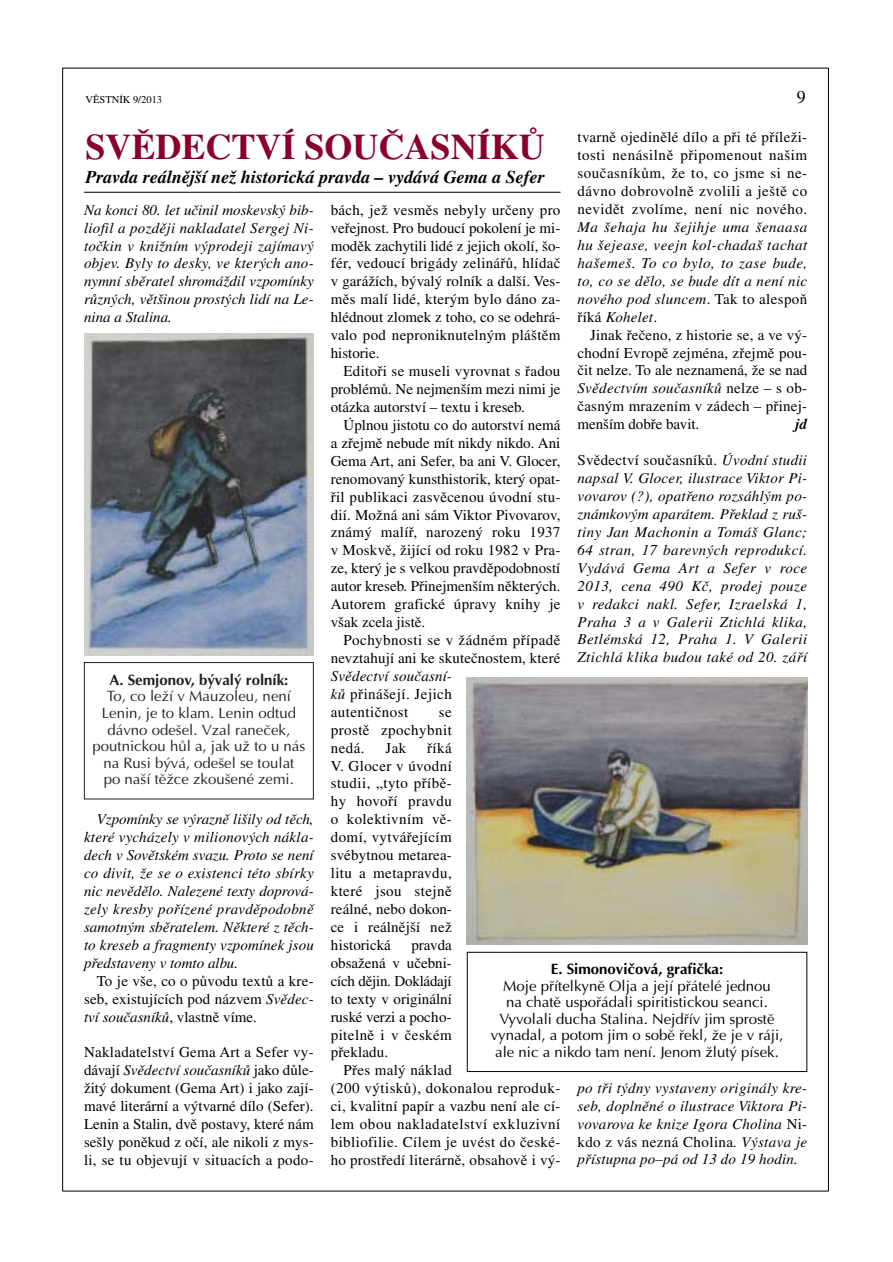
<style>
.page{position:relative;width:893px;height:1262px;background:#fff}
.page>*{position:absolute;margin:0;border:0;box-sizing:border-box;transform-origin:0 0}
.t1{font:700 36px "Times CE";color:#8a002a}
.t2{font:italic 700 18px "Times CE";color:#000}
.t3{font:18px "Times CE";color:#000}
.t4{font:15px/17.9px "Times CE";letter-spacing:.015em;color:#000;text-align:justify}
.t5{font:italic 15px/17.9px "Times CE";letter-spacing:.01em;color:#000;text-align:justify}
.t6{font:15px/16.5px "Optima CE";color:#000;text-align:center}
.t7{font:15px/16.5px "Optima CE";color:#231f1f;text-align:center}
.t8{font:700 15px "Optima CE";color:#231f1f}
.t9{font:700 15px "Optima CE";color:#000}
.t10{font:italic 700 15px "Times CE";color:#000}
.t11{font:10.5px "Times CE";color:#000}
.s1{font-style:normal}
.s2{font-style:italic}
</style>
<div class="page">
<hr style="left:62px;top:68px;width:1px;height:1123px;background:#000">
<hr style="left:63px;top:1190px;width:765px;height:1px;background:#000">
<hr style="left:828px;top:68px;width:1px;height:1123px;background:#000">
<hr style="left:63px;top:68px;width:765px;height:1px;background:#000">
<hr style="left:84px;top:192px;width:476px;height:1px;background:#000">
<img style="left:84px;top:334px;width:230px;height:321px">
<div style="left:84px;top:662px;width:230px;height:137px;border:1px solid #231f1f"></div>
<img style="left:467px;top:677px;width:340px;height:267px">
<div style="left:467px;top:952px;width:340px;height:119px;border:1px solid #000"></div>
<p class="t11" style="left:85px;top:96px;width:78px">VĚSTNÍK 9/2013</p>
<p class="t3" style="left:796px;top:91px;width:10px">9</p>
<h1 class="t1" style="left:85px;top:133px;width:460px">SVĚDECTVÍ SOUČASNÍKŮ</h1>
<p class="t2" style="left:85px;top:169px;width:461px">Pravda reálnější než historická pravda – vydává Gema a Sefer</p>
<p class="t4" style="left:577px;top:130px;width:231px">tvarně ojedinělé dílo a při té příleži&shy;tosti nenásilně připomenout našim současníkům, že to, co jsme si ne&shy;dávno dobrovolně zvolili a ještě co nevidět zvolíme, není nic nového.</p>
<p class="t5" style="left:577px;top:219px;width:231px">Ma šehaja hu šejihje uma šenaasa hu šejease, veejn kol-chadaš tachat hašemeš. To co bylo, to zase bude, to, co se dělo, se bude dít a není nic nového pod sluncem<span class="s1">. Tak to alespoň říká</span> Kohelet<span class="s1">.</span></p>
<p class="t4" style="left:577px;top:327px;width:231px;text-indent:13px">Jinak řečeno, z historie se, a ve vý&shy;chodní Evropě zejména, zřejmě pou&shy;čit nelze. To ale neznamená, že se nad <span class="s2">Svědectvím současníků</span> nelze – s ob&shy;časným mrazením v zádech – přinej&shy;menším dobře bavit.</p>
<p class="t4" style="left:331px;top:202px;width:231px">bách, jež vesměs nebyly určeny pro veřejnost. Pro budoucí pokolení je mi&shy;moděk zachytili lidé z jejich okolí, šo&shy;fér, vedoucí brigády zelinářů, hlídač v garážích, bývalý rolník a další. Ves&shy;měs malí lidé, kterým bylo dáno za&shy;hlédnout zlomek z toho, co se odehrá&shy;valo pod neproniknutelným pláštěm historie.</p>
<p class="t4" style="left:331px;top:363px;width:231px;text-indent:13px">Editoři se museli vyrovnat s řadou problémů. Ne nejmenším mezi nimi je otázka autorství – textu i kreseb.</p>
<p class="t4" style="left:331px;top:417px;width:231px;text-indent:13px">Úplnou jistotu co do autorství nemá a zřejmě nebude mít nikdy nikdo. Ani Gema Art, ani Sefer, ba ani V. Glocer, renomovaný kunsthistorik, který opat&shy;řil publikaci zasvěcenou úvodní stu&shy;dií. Možná ani sám Viktor Pivovarov, známý malíř, narozený roku 1937 v Moskvě, žijící od roku 1982 v Pra&shy;ze, který je s velkou pravděpodobností autor kreseb. Přinejmenším některých.<br>Autorem grafické úpravy knihy je však zcela jistě.</p>
<p class="t4" style="left:331px;top:632px;width:231px;text-align:right">Pochybnosti se v žádném případě nevztahují ani ke skutečnostem, které</p>
<p class="t4" style="left:331px;top:668px;width:123px"><span class="s2">Svědectví současní&shy;ků</span> přinášejí. Jejich autentičnost</p>
<p class="t5" style="left:84px;top:202px;width:231px">Na konci 80. let učinil moskevský bib&shy;liofil a později nakladatel Sergej Ni&shy;točkin v knižním výprodeji zajímavý objev. Byly to desky, ve kterých ano&shy;nymní sběratel shromáždil vzpomínky různých, většinou prostých lidí na Le&shy;nina a Stalina.</p>
<p class="t10" style="left:795px;top:418px;width:13px">jd</p>
<p class="t5" style="left:577px;top:452px;width:231px"><span class="s1">Svědectví současníků.</span> Úvodní studii napsal V. Glocer, ilustrace Viktor Pi&shy;vovarov (?), opatřeno rozsáhlým po&shy;známkovým aparátem. Překlad z ruš&shy;tiny Jan Machonin a Tomáš Glanc; 64 stran, 17 barevných reprodukcí.<br>Vydává Gema Art a Sefer v roce 2013, cena 490 Kč, prodej pouze v redakci nakl. Sefer, Izraelská 1, Praha 3 a v Galerii Ztichlá klika, Betlémská 12, Praha 1. V Galerii Ztichlá klika budou také od 20. září</p>
<p class="t8" style="left:109px;top:674px;width:180px">A. Semjonov, b˘val˘ rolník:</p>
<p class="t7" style="left:92px;top:690px;width:214px">To, co leÏí v Mauzoleu, není<br>Lenin, je to klam. Lenin odtud dávno ode‰el. Vzal raneãek, poutnickou hÛl a, jak uÏ to u nás na Rusi b˘vá, ode‰el se toulat<br>po na‰í tûÏce zkou‰ené zemi.</p>
<p class="t4" style="left:331px;top:704px;width:123px;text-indent:108px">se prostě zpochybnit nedá.</p>
<p class="t4" style="left:331px;top:740px;width:123px;text-indent:96px">říká V. Glocer v úvodní studii, „tyto příbě&shy;hy hovoří pravdu o kolektivním vě&shy;domí, vytvářejícím svébytnou metarea&shy;litu a metapravdu, které jsou stejně reálné, nebo dokon&shy;ce i reálnější než historická</p>
<p class="t4" style="left:385px;top:740px;width:22px">Jak</p>
<p class="t5" style="left:84px;top:811px;width:231px;text-indent:13px">Vzpomínky se výrazně lišily od těch, které vycházely v milionových nákla&shy;dech v Sovětském svazu. Proto se není co divit, že se o existenci této sbírky nic nevědělo. Nalezené texty doprová&shy;zely kresby pořízené pravděpodobně samotným sběratelem. Některé z těch&shy;to kreseb a fragmenty vzpomínek jsou představeny v tomto albu.</p>
<p class="t4" style="left:84px;top:973px;width:231px;text-indent:13px">To je vše, co o původu textů a kre&shy;seb, existujících pod názvem <span class="s2">Svědec&shy;tví současníků</span>, vlastně víme.</p>
<p class="t4" style="left:84px;top:1044px;width:231px">Nakladatelství Gema Art a Sefer vy&shy;dávají <span class="s2">Svědectví současníků</span> jako důle&shy;žitý dokument (Gema Art) i jako zají&shy;mavé literární a výtvarné dílo (Sefer).<br>Lenin a Stalin, dvě postavy, které nám sešly poněkud z očí, ale nikoli z mys&shy;li, se tu objevují v situacích a podo-</p>
<p class="t4" style="left:331px;top:937px;width:123px;text-indent:81px">pravda obsažená v učebni&shy;cích dějin. Dokládají to texty v originální ruské verzi a pocho&shy;pitelně i v českém překladu.</p>
<p class="t4" style="left:331px;top:1062px;width:231px;text-align:left;text-indent:13px">Přes malý náklad<br>(200 výtisků), dokonalou reproduk&shy;ci, kvalitní papír a vazbu není ale cí&shy;lem obou nakladatelství exkluzivní bibliofilie. Cílem je uvést do české&shy;ho prostředí literárně, obsahově i vý-</p>
<p class="t9" style="left:551px;top:963px;width:174px">E. Simonoviãová, grafiãka:</p>
<p class="t6" style="left:490px;top:980px;width:294px">Moje pfiítelkynû Olja a její pfiátelé jednou<br>na chatû uspofiádali spiritistickou seanci.<br>Vyvolali ducha Stalina. Nejdfiív jim sprostû vynadal, a potom jim o sobû fiekl, Ïe je v ráji, ale nic a nikdo tam není. Jenom Ïlut˘ písek.</p>
<p class="t5" style="left:577px;top:1080px;width:231px">po tři týdny vystaveny originály kre&shy;seb, doplněné o ilustrace Viktora Pi&shy;vovarova ke knize Igora Cholina <span class="s1">Ni&shy;kdo z vás nezná Cholina</span>. Výstava je přístupna po–pá od 13 do 19 hodin.</p>
</div>
